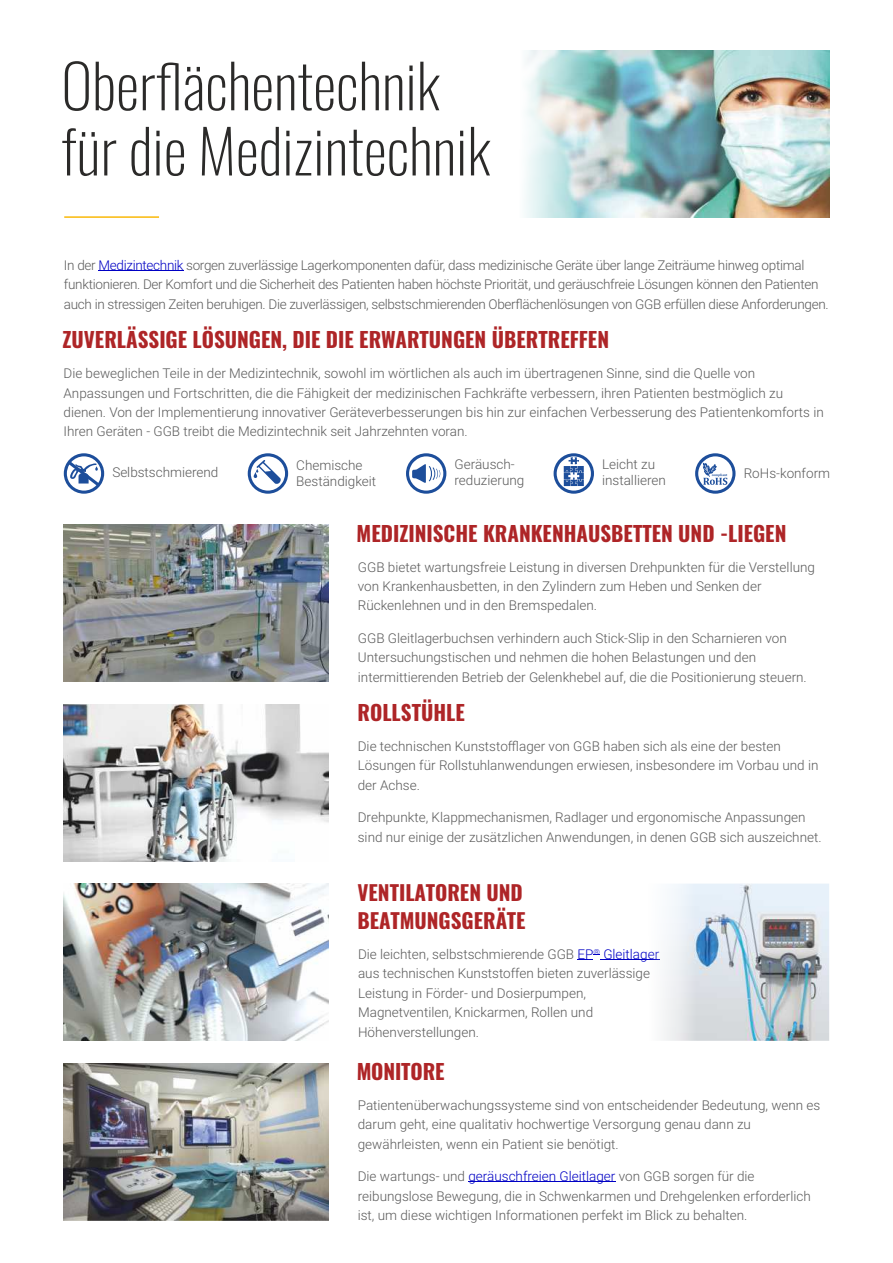
<style>
.page{position:relative;width:893px;height:1263px;background:#fff}
.page>*{position:absolute;margin:0;border:0;box-sizing:border-box;transform-origin:0 0}
.t1{font:200 60px/65.2px "Oswald";color:#2b2a29}
.t2{font:700 21px "Oswald";color:#ae2527}
.t3{font:700 20.7px/28.2px "Oswald";color:#ae2527}
.t4{font:300 13.5px/19.5px "Roboto";color:#5b5b5b}
.t5{font:300 13.5px/19.5px "Roboto";letter-spacing:-.02em;color:#5b5b5b}
.t6{font:300 8.25px "Roboto";color:#0000c4}
.s1{color:#0000c4}
</style>
<div class="page">
<img style="left:525px;top:50px;width:304px;height:167px">
<hr style="left:64px;top:216px;width:95px;height:2px;background:#fab909">
<hr style="left:98px;top:270px;width:85px;height:1px;background:#0000c4">
<img style="left:64px;top:704px;width:264px;height:157px">
<svg style="left:577px;top:959px;width:16px;height:1px"></svg>
<hr style="left:600px;top:959px;width:59px;height:1px;background:#0000c4">
<svg style="left:64px;top:453px;width:40px;height:41px"></svg>
<svg style="left:248px;top:453px;width:40px;height:41px"></svg>
<svg style="left:406px;top:453px;width:40px;height:41px"></svg>
<svg style="left:554px;top:453px;width:40px;height:41px"></svg>
<svg style="left:695px;top:453px;width:40px;height:41px"></svg>
<img style="left:652px;top:883px;width:177px;height:158px">
<hr style="left:468px;top:1181px;width:147px;height:1px;background:#0000c4">
<img style="left:64px;top:883px;width:264px;height:158px">
<img style="left:64px;top:524px;width:264px;height:158px">
<img style="left:64px;top:1063px;width:264px;height:157px">
<h1 class="t1" style="left:61px;top:53px;width:431px">Oberflächentechnik für die Medizintechnik</h1>
<p class="t5" style="left:64px;top:257px;width:766px">In der <span class="s1">Medizintechnik</span> sorgen zuverlässige Lagerkomponenten dafür, dass medizinische Geräte über lange Zeiträume hinweg optimal funktionieren. Der Komfort und die Sicherheit des Patienten haben höchste Priorität, und geräuschfreie Lösungen können den Patienten auch in stressigen Zeiten beruhigen. Die zuverlässigen, selbstschmierenden Oberflächenlösungen von GGB erfüllen diese Anforderungen.</p>
<h2 class="t2" style="left:63px;top:325px;width:548px">ZUVERLÄSSIGE LÖSUNGEN, DIE DIE ERWARTUNGEN ÜBERTREFFEN</h2>
<p class="t4" style="left:64px;top:365px;width:762px">Die beweglichen Teile in der Medizintechnik, sowohl im wörtlichen als auch im übertragenen Sinne, sind die Quelle von Anpassungen und Fortschritten, die die Fähigkeit der medizinischen Fachkräfte verbessern, ihren Patienten bestmöglich zu dienen. Von der Implementierung innovativer Geräteverbesserungen bis hin zur einfachen Verbesserung des Patientenkomforts in Ihren Geräten - GGB treibt die Medizintechnik seit Jahrzehnten voran.</p>
<p class="t4" style="left:112px;top:464px;width:108px">Selbstschmierend</p>
<p class="t4" style="left:296px;top:459px;width:81px;line-height:16.2px">Chemische<br>Beständigkeit</p>
<p class="t4" style="left:455px;top:457px;width:71px;line-height:16.2px">Geräusch&shy;reduzierung</p>
<p class="t4" style="left:602px;top:457px;width:65px;line-height:16.2px">Leicht zu installieren</p>
<p class="t4" style="left:744px;top:465px;width:88px">RoHs-konform</p>
<h2 class="t2" style="left:357px;top:519px;width:431px">MEDIZINISCHE KRANKENHAUSBETTEN UND -LIEGEN</h2>
<p class="t4" style="left:358px;top:558px;width:459px">GGB bietet wartungsfreie Leistung in diversen Drehpunkten für die Verstellung von Krankenhausbetten, in den Zylindern zum Heben und Senken der<br>Rückenlehnen und in den Bremspedalen.</p>
<p class="t4" style="left:358px;top:630px;width:450px">GGB Gleitlagerbuchsen verhindern auch Stick-Slip in den Scharnieren von<br>Untersuchungstischen und nehmen die hohen Belastungen und den intermittierenden Betrieb der Gelenkhebel auf, die die Positionierung steuern.</p>
<h2 class="t2" style="left:357px;top:698px;width:109px">ROLLSTÜHLE</h2>
<p class="t4" style="left:358px;top:738px;width:462px">Die technischen Kunststofflager von GGB haben sich als eine der besten<br>Lösungen für Rollstuhlanwendungen erwiesen, insbesondere im Vorbau und in der Achse.</p>
<p class="t4" style="left:358px;top:809px;width:465px">Drehpunkte, Klappmechanismen, Radlager und ergonomische Anpassungen sind nur einige der zusätzlichen Anwendungen, in denen GGB sich auszeichnet.</p>
<h3 class="t3" style="left:357px;top:878px;width:170px">VENTILATOREN UND<br>BEATMUNGSGERÄTE</h3>
<p class="t4" style="left:358px;top:946px;width:303px">Die leichten, selbstschmierende GGB <span class="s1">EP Gleitlager</span></p>
<p class="t6" style="left:593px;top:948px;width:8px">®</p>
<p class="t4" style="left:358px;top:965px;width:294px">aus technischen Kunststoffen bieten zuverlässige Leistung in Förder- und Dosierpumpen, Magnetventilen, Knickarmen, Rollen und Höhenverstellungen.</p>
<h2 class="t2" style="left:357px;top:1057px;width:89px">MONITORE</h2>
<p class="t4" style="left:358px;top:1097px;width:464px">Patientenüberwachungssysteme sind von entscheidender Bedeutung, wenn es darum geht, eine qualitativ hochwertige Versorgung genau dann zu gewährleisten, wenn ein Patient sie benötigt.</p>
<p class="t4" style="left:358px;top:1168px;width:455px">Die wartungs- und <span class="s1">geräuschfreien Gleitlager</span> von GGB sorgen für die reibungslose Bewegung, die in Schwenkarmen und Drehgelenken erforderlich ist, um diese wichtigen Informationen perfekt im Blick zu behalten.</p>
</div>
